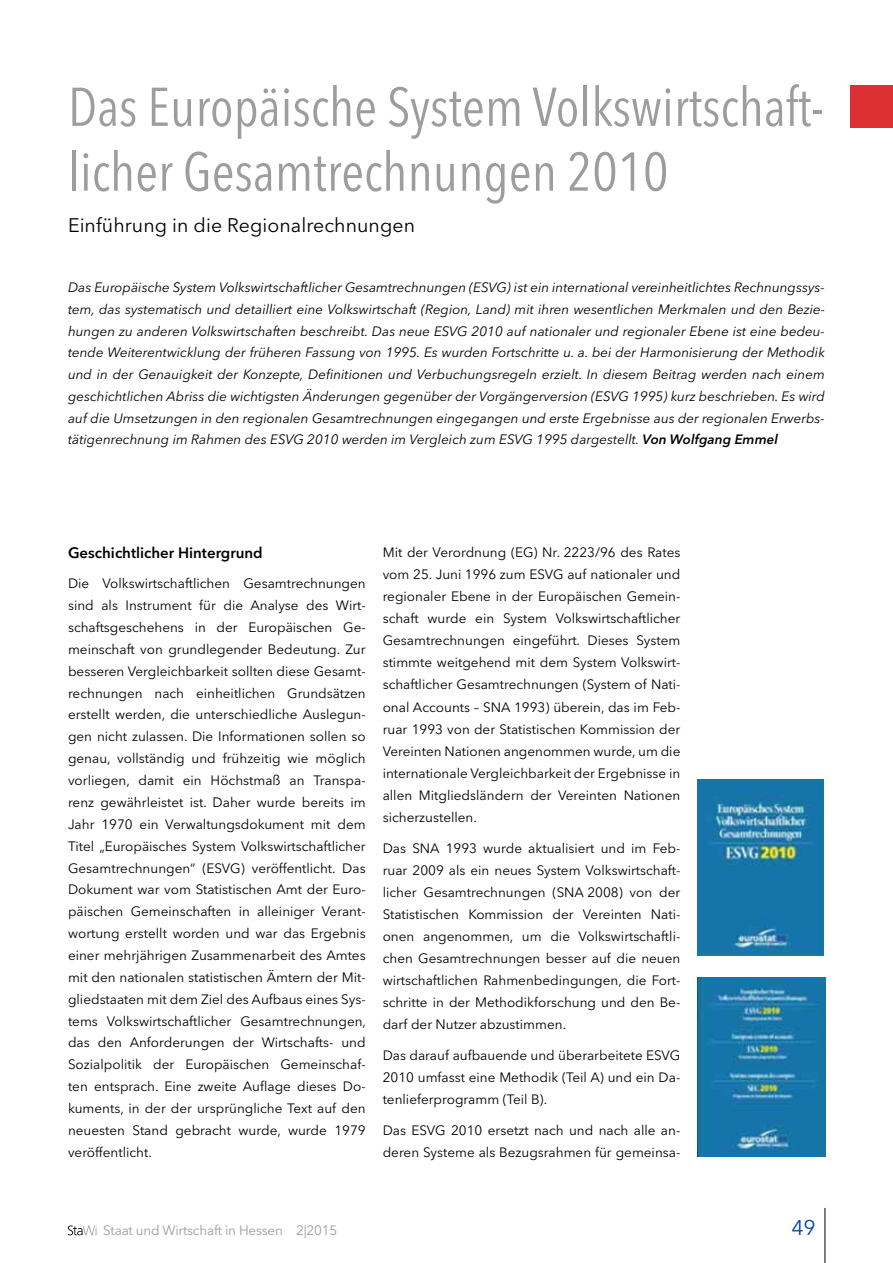
<style>
.page{position:relative;width:893px;height:1263px;background:#fff}
.page>*{position:absolute;margin:0;border:0;box-sizing:border-box;transform-origin:0 0}
.t1{font:condensed 54px/64.8px "Avenir Next LT Pro";color:#9d9d9c}
.t2{font:21px "Avenir Next LT Pro";color:#004996}
.t3{font:19.5px "Avenir Next LT Pro";letter-spacing:.005em;color:#000}
.t4{font:600 15px "Avenir Next LT Pro";color:#000}
.t5{font:13.5px/21.9px "Avenir Next LT Pro";color:#000;text-align:justify}
.t6{font:italic 13.5px/21.8px "Avenir Next LT Pro";color:#000;text-align:justify}
.t7{font:13.5px "Avenir Next LT Pro";letter-spacing:-.015em;color:#9d9d9c}
.s1{font-weight:600}
</style>
<div class="page">
<div style="left:850px;top:85px;width:43px;height:43px;background:#dc2f34"></div>
<svg style="left:68px;top:1225px;width:28px;height:10px"></svg>
<hr style="left:825px;top:1208px;width:1px;height:55px;background:#000">
<img style="left:698px;top:977px;width:127px;height:180px">
<img style="left:697px;top:779px;width:126px;height:176px">
<h1 class="t1" style="left:68px;top:77px;width:757px">Das Europäische System Volkswirtschaft&shy;licher Gesamtrechnungen 2010</h1>
<h3 class="t3" style="left:68px;top:217px;width:349px">Einführung in die Regionalrechnungen</h3>
<p class="t6" style="left:68px;top:278px;width:758px">Das Europäische System Volkswirtschaftlicher Gesamtrechnungen (ESVG) ist ein international vereinheitlichtes Rechnungssys&shy;tem, das systematisch und detailliert eine Volkswirtschaft (Region, Land) mit ihren wesentlichen Merkmalen und den Bezie&shy;hungen zu anderen Volkswirtschaften beschreibt. Das neue ESVG 2010 auf nationaler und regionaler Ebene ist eine bedeu&shy;tende Weiterentwicklung der früheren Fassung von 1995. Es wurden Fortschritte u. a. bei der Harmonisierung der Methodik und in der Genauigkeit der Konzepte, Definitionen und Verbuchungsregeln erzielt. In diesem Beitrag werden nach einem geschichtlichen Abriss die wichtigsten Änderungen gegenüber der Vorgängerversion (ESVG 1995) kurz beschrieben. Es wird auf die Umsetzungen in den regionalen Gesamtrechnungen eingegangen und erste Ergebnisse aus der regionalen Erwerbs&shy;tätigenrechnung im Rahmen des ESVG 2010 werden im Vergleich zum ESVG 1995 dargestellt. <span class="s1">Von Wolfgang Emmel</span></p>
<p class="t4" style="left:68px;top:546px;width:196px">Geschichtlicher Hintergrund</p>
<p class="t5" style="left:68px;top:574px;width:300px">Die Volkswirtschaftlichen Gesamtrechnungen sind als Instrument für die Analyse des Wirt&shy;schaftsgeschehens in der Europäischen Ge&shy;meinschaft von grundlegender Bedeutung. Zur besseren Vergleichbarkeit sollten diese Gesamt&shy;rechnungen nach einheitlichen Grundsätzen erstellt werden, die unterschiedliche Auslegun&shy;gen nicht zulassen. Die Informationen sollen so genau, vollständig und frühzeitig wie möglich vorliegen, damit ein Höchstmaß an Transpa&shy;renz gewährleistet ist. Daher wurde bereits im Jahr 1970 ein Verwaltungsdokument mit dem Titel „Europäisches System Volkswirtschaftlicher Gesamtrechnungen“ (ESVG) veröffentlicht. Das Dokument war vom Statistischen Amt der Euro&shy;päischen Gemeinschaften in alleiniger Verant&shy;wortung erstellt worden und war das Ergebnis einer mehrjährigen Zusammenarbeit des Amtes mit den nationalen statistischen Ämtern der Mit&shy;gliedstaaten mit dem Ziel des Aufbaus eines Sys&shy;tems Volkswirtschaftlicher Gesamtrechnungen, das den Anforderungen der Wirtschafts- und Sozialpolitik der Europäischen Gemeinschaf&shy;ten entsprach. Eine zweite Auflage dieses Do&shy;kuments, in der der ursprüngliche Text auf den neuesten Stand gebracht wurde, wurde 1979 veröffentlicht.</p>
<p class="t5" style="left:383px;top:542px;width:299px">Mit der Verordnung (EG) Nr. 2223/96 des Rates vom 25. Juni 1996 zum ESVG auf nationaler und regionaler Ebene in der Europäischen Gemein&shy;schaft wurde ein System Volkswirtschaftlicher Gesamtrechnungen eingeführt. Dieses System stimmte weitgehend mit dem System Volkswirt&shy;schaftlicher Gesamtrechnungen (System of Nati&shy;onal Accounts – SNA 1993) überein, das im Feb&shy;ruar 1993 von der Statistischen Kommission der Vereinten Nationen angenommen wurde, um die internationale Vergleichbarkeit der Ergebnisse in allen Mitgliedsländern der Vereinten Nationen sicherzustellen.</p>
<p class="t5" style="left:383px;top:838px;width:299px">Das SNA 1993 wurde aktualisiert und im Feb&shy;ruar 2009 als ein neues System Volkswirtschaft&shy;licher Gesamtrechnungen (SNA 2008) von der Statistischen Kommission der Vereinten Nati&shy;onen angenommen, um die Volkswirtschaftli&shy;chen Gesamtrechnungen besser auf die neuen wirtschaftlichen Rahmenbedingungen, die Fort&shy;schritte in der Methodikforschung und den Be&shy;darf der Nutzer abzustimmen.</p>
<p class="t5" style="left:383px;top:1045px;width:299px">Das darauf aufbauende und überarbeitete ESVG 2010 umfasst eine Methodik (Teil A) und ein Da&shy;tenlieferprogramm (Teil B).</p>
<p class="t5" style="left:383px;top:1120px;width:299px">Das ESVG 2010 ersetzt nach und nach alle an&shy;deren Systeme als Bezugsrahmen für gemeinsa-</p>
<p class="t7" style="left:103px;top:1225px;width:235px">Staat und Wirtschaft in Hessen 2|2015</p>
<h2 class="t2" style="left:791px;top:1219px;width:26px">49</h2>
</div>
